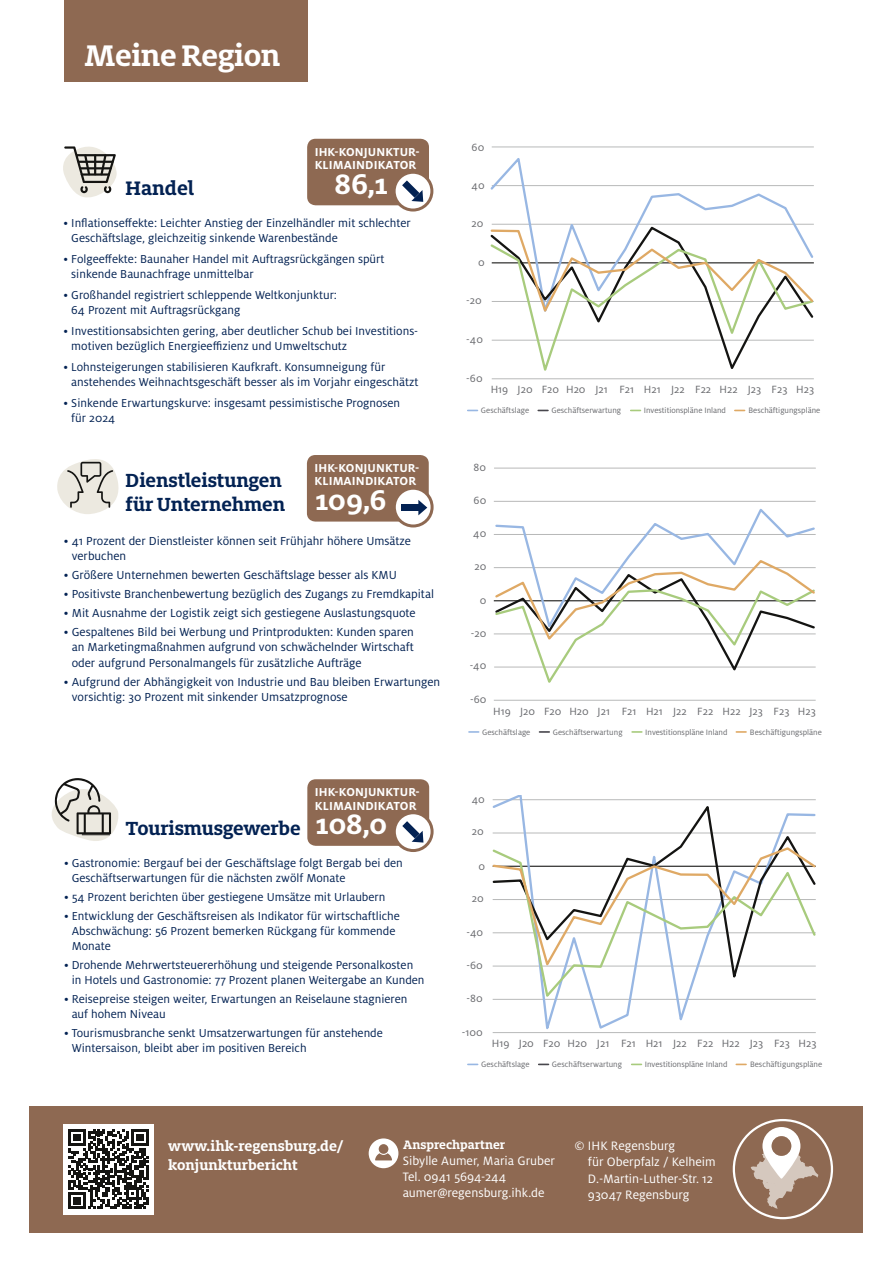
<style>
.page{position:relative;width:893px;height:1263px;background:#fff}
.page>*{position:absolute;margin:0;border:0;box-sizing:border-box;transform-origin:0 0}
.t1{font:700 33px "Milo Slab Pro";letter-spacing:-.015em;color:#fff}
.t2{font:700 31.05px "Milo Slab Pro";color:#fff}
.t3{font:700 21.6px "Milo Slab Pro";color:#032253}
.t4{font:700 21px/24px "Milo Slab Pro";letter-spacing:-.005em;color:#032253}
.t5{font:700 15.75px/18.9px "Milo Slab Pro";color:#fff}
.t6{font:13.5px/16.2px "Milo Pro";color:#fff}
.t7{font:700 13.5px "Milo Slab Pro";color:#fff}
.t8{font:12.9px/15.5px "Milo Pro";color:#032253}
.t9{font:700 12.9px "Milo Pro";letter-spacing:.01em;color:#fff}
.t10{font:12.75px/15.3px "Milo Pro";color:#032253}
.t11{font:700 12.75px "Milo Pro";letter-spacing:.01em;color:#fff}
.t12{font:11.7px "Milo Pro";color:#68696d}
.t13{font:11.55px "Milo Pro";color:#68696d}
.t14{font:8.7px "Milo Pro";color:#68696d}
</style>
<div class="page">
<div style="left:307px;top:779px;width:122px;height:67px;background:#8e6952;border-radius:9px"></div>
<svg style="left:394px;top:813px;width:38px;height:37px"></svg>
<div style="left:393px;top:811px;width:41px;height:41px;border:3px solid #8e6952;border-radius:50%"></div>
<div style="left:307px;top:139px;width:122px;height:66px;background:#8e6952;border-radius:9px"></div>
<svg style="left:394px;top:172px;width:38px;height:38px"></svg>
<div style="left:393px;top:171px;width:40px;height:41px;border:3px solid #8e6952;border-radius:50%"></div>
<svg style="left:402px;top:180px;width:21px;height:22px"></svg>
<div style="left:30px;top:1107px;width:833px;height:126px;background:#8e6952"></div>
<div style="left:63px;top:1124px;width:91px;height:90px;background:#fff"></div>
<svg style="left:69px;top:1129px;width:80px;height:80px"></svg>
<div style="left:733px;top:1119px;width:100px;height:100px;border:2px solid #fff;border-radius:50%"></div>
<svg style="left:750px;top:1127px;width:68px;height:82px"></svg>
<div style="left:772px;top:1136px;width:19px;height:20px;background:#8e6952;border-radius:50%"></div>
<div style="left:369px;top:1138px;width:29px;height:30px;background:#fff;border-radius:50%"></div>
<svg style="left:375px;top:1144px;width:17px;height:16px"></svg>
<hr style="left:494px;top:700px;width:322px;height:1px;background:#b8b9b9">
<hr style="left:494px;top:501px;width:322px;height:1px;background:#b8b9b9">
<svg style="left:493px;top:508px;width:323px;height:175px"></svg>
<hr style="left:494px;top:468px;width:322px;height:1px;background:#d7d7d7">
<svg style="left:469px;top:731px;width:10px;height:2px"></svg>
<svg style="left:539px;top:731px;width:10px;height:2px"></svg>
<svg style="left:632px;top:731px;width:10px;height:2px"></svg>
<svg style="left:736px;top:731px;width:10px;height:2px"></svg>
<div style="left:307px;top:455px;width:122px;height:67px;background:#8e6952;border-radius:9px"></div>
<svg style="left:492px;top:795px;width:324px;height:238px"></svg>
<svg style="left:492px;top:801px;width:324px;height:45px"></svg>
<svg style="left:492px;top:970px;width:324px;height:31px"></svg>
<svg style="left:492px;top:846px;width:324px;height:124px"></svg>
<svg style="left:468px;top:1063px;width:10px;height:2px"></svg>
<svg style="left:539px;top:1063px;width:9px;height:2px"></svg>
<svg style="left:632px;top:1063px;width:9px;height:2px"></svg>
<svg style="left:736px;top:1063px;width:10px;height:2px"></svg>
<hr style="left:492px;top:378px;width:322px;height:1px;background:#b8b9b9">
<hr style="left:492px;top:147px;width:322px;height:1px;background:#b8b9b9">
<svg style="left:490px;top:158px;width:324px;height:67px"></svg>
<svg style="left:490px;top:228px;width:324px;height:143px"></svg>
<svg style="left:57px;top:459px;width:62px;height:55px"></svg>
<svg style="left:51px;top:778px;width:67px;height:63px"></svg>
<svg style="left:63px;top:146px;width:54px;height:52px"></svg>
<div style="left:394px;top:488px;width:38px;height:38px;background:#fff;border-radius:50%"></div>
<div style="left:393px;top:487px;width:41px;height:40px;border:3px solid #8e6952;border-radius:50%"></div>
<div style="left:401px;top:504px;width:17px;height:7px;background:#032253"></div>
<svg style="left:418px;top:500px;width:9px;height:15px"></svg>
<svg style="left:402px;top:821px;width:21px;height:21px"></svg>
<div style="left:64px;top:0;width:243px;height:82px;background:#8e6952"></div>
<h1 class="t1" style="left:84px;top:34px;width:198px">Meine Region</h1>
<h3 class="t3" style="left:126px;top:174px;width:70px">Handel</h3>
<p class="t11" style="left:315px;top:145px;width:105px">IHK-KONJUNKTUR-</p>
<p class="t9" style="left:315px;top:158px;width:103px">KLIMAINDIKATOR</p>
<h2 class="t2" style="left:334px;top:164px;width:55px">86,1</h2>
<p class="t10" style="left:71px;top:216px;width:341px;text-indent:-8px">• Inflationseffekte: Leichter Anstieg der Einzelhändler mit schlechter<br>Geschäftslage, gleichzeitig sinkende Warenbestände</p>
<p class="t10" style="left:71px;top:251px;width:315px;text-indent:-8px">• Folgeeffekte: Baunaher Handel mit Auftragsrückgängen spürt sinkende Baunachfrage unmittelbar</p>
<p class="t10" style="left:71px;top:287px;width:267px;text-indent:-8px">• Großhandel registriert schleppende Weltkonjunktur:<br>64 Prozent mit Auftragsrückgang</p>
<p class="t10" style="left:71px;top:323px;width:348px;text-indent:-8px">• Investitionsabsichten gering, aber deutlicher Schub bei Investitions&shy;motiven bezüglich Energieeffizienz und Umweltschutz</p>
<p class="t10" style="left:71px;top:359px;width:349px;text-indent:-8px">• Lohnsteigerungen stabilisieren Kaufkraft. Konsumneigung für anstehendes Weihnachtsgeschäft besser als im Vorjahr eingeschätzt</p>
<p class="t10" style="left:71px;top:395px;width:330px;text-indent:-8px">• Sinkende Erwartungskurve: insgesamt pessimistische Prognosen für 2024</p>
<p class="t11" style="left:314px;top:461px;width:105px">IHK-KONJUNKTUR-</p>
<p class="t9" style="left:314px;top:474px;width:103px">KLIMAINDIKATOR</p>
<h2 class="t2" style="left:316px;top:480px;width:72px">109,6</h2>
<p class="t8" style="left:72px;top:533px;width:341px;text-indent:-8px">• 41 Prozent der Dienstleister können seit Frühjahr höhere Umsätze verbuchen</p>
<p class="t8" style="left:64px;top:568px;width:334px">• Größere Unternehmen bewerten Geschäftslage besser als KMU</p>
<p class="t8" style="left:64px;top:586px;width:371px">• Positivste Branchenbewertung bezüglich des Zugangs zu Fremdkapital</p>
<p class="t8" style="left:64px;top:605px;width:353px">• Mit Ausnahme der Logistik zeigt sich gestiegene Auslastungsquote</p>
<p class="t8" style="left:72px;top:624px;width:344px;text-align:justify;text-indent:-8px">• Gespaltenes Bild bei Werbung und Printprodukten: Kunden sparen an Marketingmaßnahmen aufgrund von schwächelnder Wirtschaft oder aufgrund Personalmangels für zusätzliche Aufträge</p>
<p class="t8" style="left:72px;top:674px;width:370px;text-indent:-8px">• Aufgrund der Abhängigkeit von Industrie und Bau bleiben Erwartungen vorsichtig: 30 Prozent mit sinkender Umsatzprognose</p>
<h3 class="t4" style="left:126px;top:467px;width:161px">Dienstleistungen für Unternehmen</h3>
<h3 class="t4" style="left:126px;top:815px;width:177px">Tourismusgewerbe</h3>
<p class="t11" style="left:315px;top:785px;width:105px">IHK-KONJUNKTUR-</p>
<p class="t9" style="left:315px;top:798px;width:103px">KLIMAINDIKATOR</p>
<h2 class="t2" style="left:316px;top:804px;width:73px">108,0</h2>
<p class="t10" style="left:72px;top:855px;width:333px;text-indent:-8px">• Gastronomie: Bergauf bei der Geschäftslage folgt Bergab bei den<br>Geschäftserwartungen für die nächsten zwölf Monate</p>
<p class="t10" style="left:64px;top:889px;width:323px">• 54 Prozent berichten über gestiegene Umsätze mit Urlaubern</p>
<p class="t10" style="left:72px;top:908px;width:330px;text-indent:-8px">• Entwicklung der Geschäftsreisen als Indikator für wirtschaftliche<br>Abschwächung: 56 Prozent bemerken Rückgang für kommende<br>Monate</p>
<p class="t10" style="left:72px;top:957px;width:354px;text-indent:-8px">• Drohende Mehrwertsteuererhöhung und steigende Personalkosten in Hotels und Gastronomie: 77 Prozent planen Weitergabe an Kunden</p>
<p class="t10" style="left:72px;top:991px;width:337px;text-indent:-8px">• Reisepreise steigen weiter, Erwartungen an Reiselaune stagnieren auf hohem Niveau</p>
<p class="t10" style="left:72px;top:1025px;width:313px;text-indent:-8px">• Tourismusbranche senkt Umsatzerwartungen für anstehende<br>Wintersaison, bleibt aber im positiven Bereich</p>
<p class="t13" style="left:472px;top:141px;width:14px">60</p>
<p class="t13" style="left:472px;top:179px;width:15px">40</p>
<p class="t13" style="left:472px;top:217px;width:13px">20</p>
<p class="t13" style="left:478px;top:256px;width:8px">0</p>
<p class="t13" style="left:466px;top:294px;width:17px">-20</p>
<p class="t13" style="left:466px;top:333px;width:18px">-40</p>
<p class="t13" style="left:466px;top:372px;width:18px">-60</p>
<p class="t13" style="left:491px;top:383px;width:325px">H19 J20 F20 H20 J21 F21 H21 J22 F22 H22 J23 F23 H23</p>
<p class="t14" style="left:481px;top:406px;width:50px">Geschäftslage</p>
<p class="t14" style="left:551px;top:406px;width:71px">Geschäftserwartung</p>
<p class="t14" style="left:644px;top:406px;width:84px">Investitionspläne Inland</p>
<p class="t14" style="left:748px;top:406px;width:73px">Beschäftigungspläne</p>
<p class="t13" style="left:474px;top:461px;width:14px">80</p>
<p class="t13" style="left:474px;top:494px;width:14px">60</p>
<p class="t13" style="left:473px;top:527px;width:15px">40</p>
<p class="t13" style="left:474px;top:560px;width:14px">20</p>
<p class="t13" style="left:480px;top:594px;width:8px">0</p>
<p class="t13" style="left:471px;top:627px;width:17px">-20</p>
<p class="t13" style="left:470px;top:659px;width:18px">-40</p>
<p class="t13" style="left:470px;top:693px;width:18px">-60</p>
<p class="t13" style="left:493px;top:705px;width:324px">H19 J20 F20 H20 J21 F21 H21 J22 F22 H22 J23 F23 H23</p>
<p class="t14" style="left:482px;top:727px;width:50px">Geschäftslage</p>
<p class="t14" style="left:553px;top:727px;width:71px">Geschäftserwartung</p>
<p class="t14" style="left:645px;top:727px;width:84px">Investitionspläne Inland</p>
<p class="t14" style="left:750px;top:727px;width:73px">Beschäftigungspläne</p>
<p class="t12" style="left:472px;top:793px;width:15px">40</p>
<p class="t12" style="left:472px;top:825px;width:14px">20</p>
<p class="t12" style="left:478px;top:859px;width:8px">0</p>
<p class="t12" style="left:472px;top:892px;width:14px">20</p>
<p class="t12" style="left:466px;top:926px;width:18px">-40</p>
<p class="t12" style="left:466px;top:959px;width:18px">-60</p>
<p class="t12" style="left:466px;top:992px;width:18px">-80</p>
<p class="t12" style="left:462px;top:1025px;width:23px">-100</p>
<p class="t12" style="left:492px;top:1037px;width:326px">H19 J20 F20 H20 J21 F21 H21 J22 F22 H22 J23 F23 H23</p>
<p class="t14" style="left:481px;top:1060px;width:50px">Geschäftslage</p>
<p class="t14" style="left:552px;top:1060px;width:72px">Geschäftserwartung</p>
<p class="t14" style="left:645px;top:1060px;width:84px">Investitionspläne Inland</p>
<p class="t14" style="left:750px;top:1060px;width:74px">Beschäftigungspläne</p>
<p class="t5" style="left:168px;top:1135px;width:177px">www.ihk-regensburg.de/ konjunkturbericht</p>
<p class="t7" style="left:403px;top:1136px;width:103px">Ansprechpartner</p>
<p class="t6" style="left:403px;top:1153px;width:154px">Sibylle Aumer, Maria Gruber<br>Tel. 0941 5694-244 aumer@regensburg.ihk.de</p>
<p class="t6" style="left:588px;top:1138px;width:129px;text-indent:-13px">© IHK Regensburg<br>für Oberpfalz / Kelheim<br>D.-Martin-Luther-Str. 12<br>93047 Regensburg</p>
</div>
